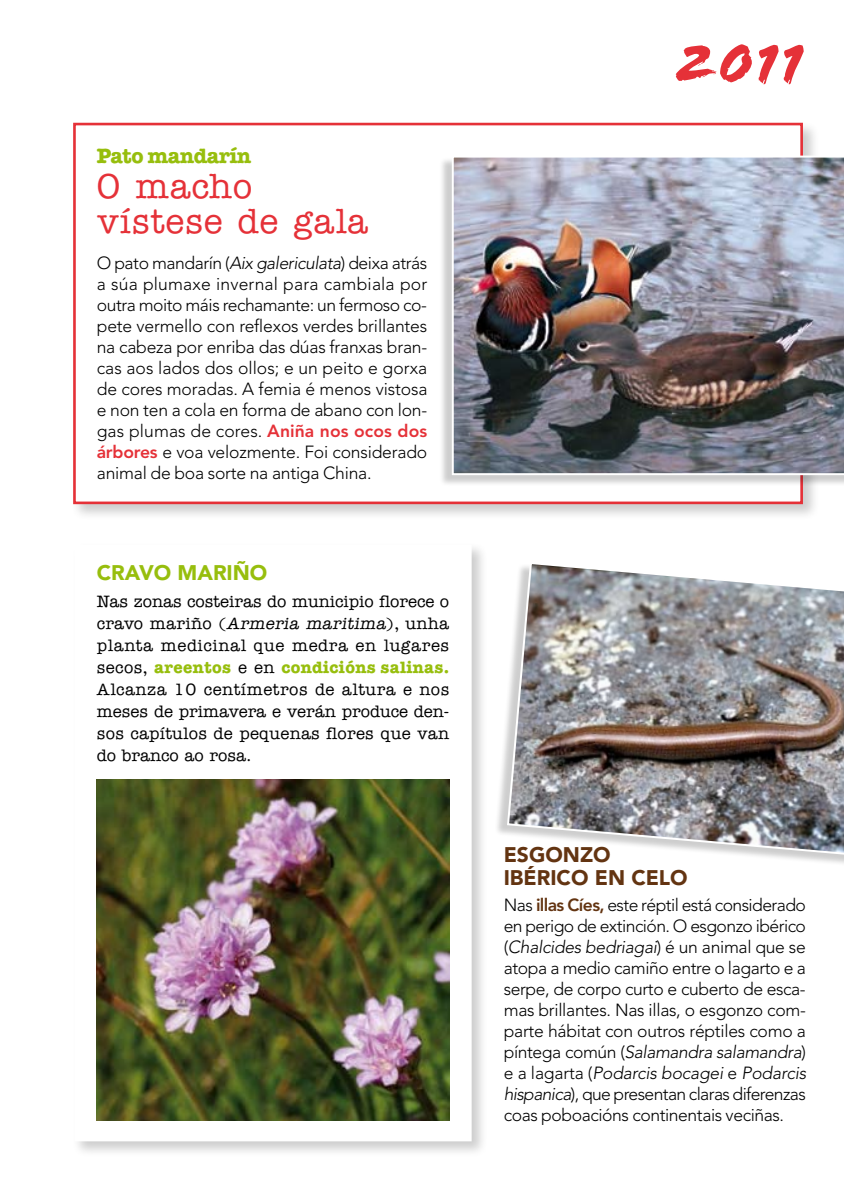
<style>
.page{position:relative;width:844px;height:1191px;background:#fff}
.page>*{position:absolute;margin:0;border:0;box-sizing:border-box;transform-origin:0 0}
.t1{font:60.55px "Flood Std";color:#e53138}
.t2{font:500 35px/35px "American Typewriter";letter-spacing:.02em;color:#e53138}
.t3{font:900 21px/22.8px "Avenir";color:#633411}
.t4{font:700 21px "American Typewriter";letter-spacing:-.01em;color:#97be0d}
.t5{font:900 21px "Avenir";color:#97be0d}
.t6{font:300 17.5px/21px "Avenir";letter-spacing:-.02em;color:#000;text-align:justify}
.t7{font:500 16.62px/21.9px "American Typewriter";letter-spacing:.015em;color:#000;text-align:justify}
.s1{font-style:italic}
.s2{font-weight:800;color:#e53138}
.s3{font-weight:700;color:#97be0d}
.s4{font-weight:800;color:#633411}
</style>
<div class="page">
<div style="left:71px;top:121px;width:756px;height:408px;background:#000;opacity:.2"></div>
<svg style="left:72px;top:121px;width:732px;height:384px"></svg>
<div style="left:438px;top:156px;width:405px;height:337px;background:#000;opacity:.2"></div>
<img style="left:451px;top:156px;width:392px;height:319px">
<div style="left:72px;top:542px;width:423px;height:622px;background:#000;opacity:.2"></div>
<div style="left:75px;top:545px;width:395px;height:595px;background:#fff"></div>
<img style="left:97px;top:779px;width:352px;height:341px">
<div style="left:493px;top:563px;width:350px;height:311px;background:#000;opacity:.2"></div>
<img style="left:506px;top:563px;width:337px;height:294px">
<p class="t4" style="left:97px;top:143px;width:156px">Pato mandarín</p>
<h2 class="t2" style="left:97px;top:169px;width:273px">O macho vístese de gala</h2>
<p class="t6" style="left:97px;top:252px;width:332px">O pato mandarín (<span class="s1">Aix galericulata</span>) deixa atrás a súa plumaxe invernal para cambiala por outra moito máis rechamante: un fermoso co&shy;pete vermello con reflexos verdes brillantes na cabeza por enriba das dúas franxas bran&shy;cas aos lados dos ollos; e un peito e gorxa de cores moradas. A femia é menos vistosa e non ten a cola en forma de abano con lon&shy;gas plumas de cores. <span class="s2">Aniña nos ocos dos árbores</span> e voa velozmente. Foi considerado animal de boa sorte na antiga China.</p>
<p class="t5" style="left:97px;top:560px;width:172px">CRAVO MARIÑO</p>
<p class="t7" style="left:97px;top:591px;width:354px">Nas zonas costeiras do municipio florece o cravo mariño (<span class="s1">Armeria maritima</span>), unha planta medicinal que medra en lugares secos, <span class="s3">areentos</span> e en <span class="s3">condicións salinas.<br></span>Alcanza 10 centímetros de altura e nos meses de primavera e verán produce den&shy;sos capítulos de pequenas flores que van do branco ao rosa.</p>
<h1 class="t1" style="left:673px;top:28px;width:132px">2011</h1>
<p class="t3" style="left:503px;top:843px;width:185px">ESGONZO<br>IBÉRICO EN CELO</p>
<p class="t6" style="left:503px;top:894px;width:304px">Nas <span class="s4">illas Cíes,</span> este réptil está considerado en perigo de extinción. O esgonzo ibérico (<span class="s1">Chalcides bedriagai</span>) é un animal que se atopa a medio camiño entre o lagarto e a serpe, de corpo curto e cuberto de esca&shy;mas brillantes. Nas illas, o esgonzo com&shy;parte hábitat con outros réptiles como a píntega común (<span class="s1">Salamandra salamandra</span>) e a lagarta (<span class="s1">Podarcis bocagei</span> e <span class="s1">Podarcis hispanica</span>), que presentan claras diferenzas coas poboacións continentais veciñas.</p>
</div>
